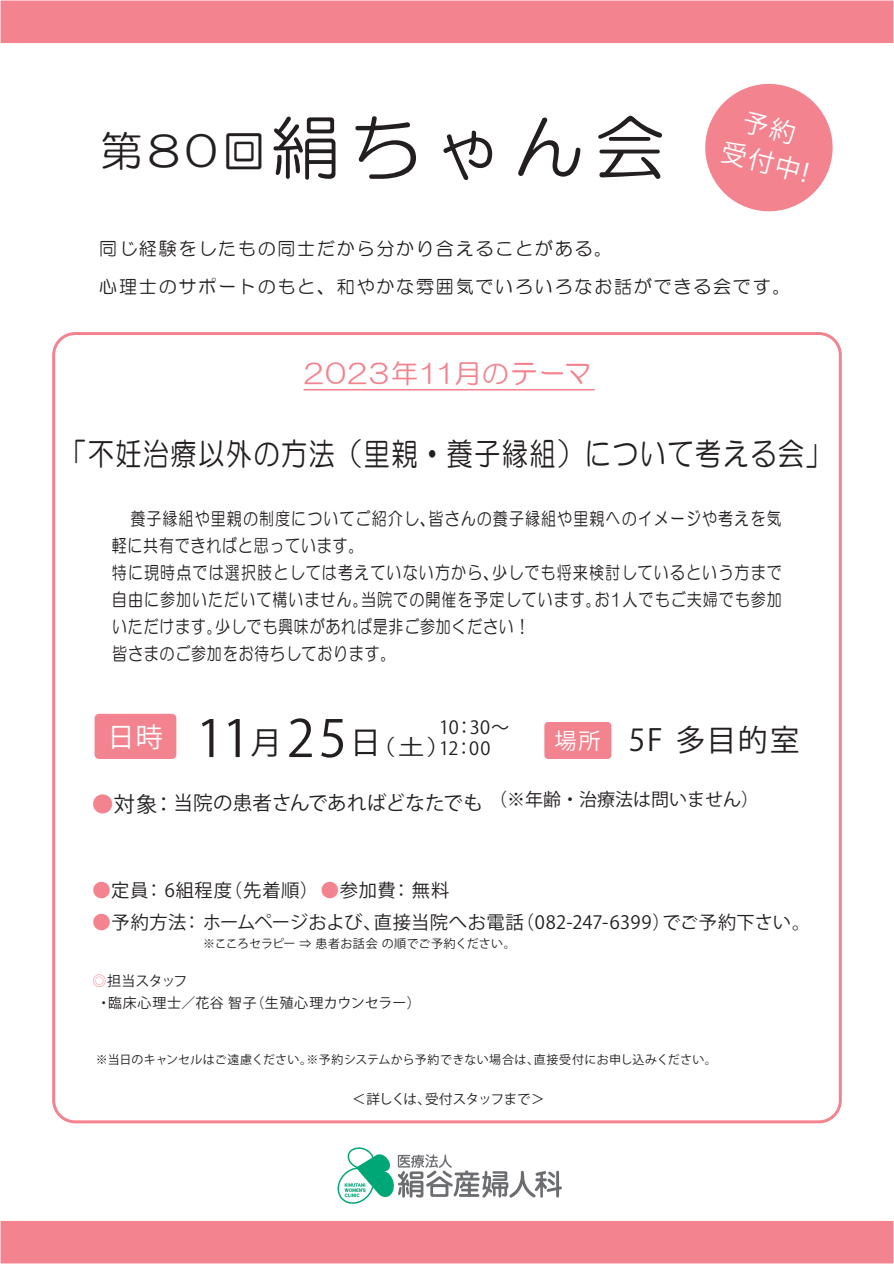
<style>
.page{position:relative;width:894px;height:1264px;background:#fff}
.page>*{position:absolute;margin:0;border:0;box-sizing:border-box;transform-origin:0 0}
.t1{font:70.5px "HG Maru Gothic MPRO";letter-spacing:.15em;color:#231f20}
.t2{font:31.5px "HG Maru Gothic MPRO";letter-spacing:.05em;color:#231f20;scale:.83 1}
.t3{font:30px "Koz Go Pr 6 N";letter-spacing:.05em;color:#231f20}
.t4{font:27.15px "Koz Go Pr 6 N";color:#fff}
.t5{font:27px "HG Maru Gothic MPRO";letter-spacing:.04em;color:#f3838e}
.t6{font:25.5px/34.8px "Koz Go Pr 6 N";color:#fff;text-align:center}
.t7{font:19.5px "Koz Go Pr 6 N";letter-spacing:.005em;color:#231f20}
.t8{font:18.3px "Koz Go Pr 6 N";letter-spacing:.02em;color:#231f20}
.t9{font:18.3px "Koz Go Pr 6 N";letter-spacing:.045em;color:#231f20}
.t10{font:18.15px/21.5px "Koz Go Pr 6 N";letter-spacing:.005em;color:#231f20}
.t11{font:18px/27px "HG Maru Gothic MPRO";letter-spacing:.07em;color:#231f20;scale:.83 1}
.t12{font:18px/37.5px "HG Maru Gothic MPRO";letter-spacing:.1em;color:#231f20}
.t13{font:18px "Koz Go Pro";color:#231f20}
.t14{font:13.95px/22.2px "Koz Go Pr 6 N";letter-spacing:.025em;color:#231f20}
.t15{font:13.5px "Koz Go Pr 6 N";letter-spacing:-.04em;color:#231f20}
.t16{font:12px "Koz Go Pr 6 N";letter-spacing:.02em;color:#231f20}
.s1{font-size:42px}
.s2{font-size:50.7px}
.s3{font-size:31.35px}
.s4{font-size:21.45px}
.s5{font-size:22.2px;color:#fff}
.s6{font-size:21.15px;color:#f3838e}
.s7{font-size:21.15px}
.s8{color:#f3838e}
</style>
<div class="page">
<div style="left:1px;top:1px;width:892px;height:42px;background:#f3838e"></div>
<div style="left:1px;top:1221px;width:892px;height:42px;background:#f3838e"></div>
<svg style="left:337px;top:1147px;width:225px;height:57px"></svg>
<svg style="left:705px;top:83px;width:128px;height:129px"></svg>
<hr style="left:303px;top:389px;width:291px;height:1px;background:#f3838e">
<div style="left:95px;top:714px;width:81px;height:45px;background:#f3838e;border-radius:5px"></div>
<div style="left:544px;top:722px;width:67px;height:37px;background:#f3838e;border-radius:4px"></div>
<h1 class="t1" style="left:100px;top:112px;width:566px"><span class="s1">第80回</span>絹ちゃん会</h1>
<h3 class="t6" style="left:734px;top:101px;width:91px;rotate:14deg">予約<br>受付中!</h3>
<p class="t12" style="left:99px;top:230px;width:693px">同じ経験をしたもの同士だから分かり合えることがある。<br>心理士のサポートのもと、和やかな雰囲気でいろいろなお話ができる会です。</p>
<h3 class="t5" style="left:304px;top:360px;width:289px">2023年11月のテーマ</h3>
<h2 class="t2" style="left:60px;top:437px;width:931px">「不妊治療以外の方法（里親・養子縁組）について考える会」</h2>
<p class="t11" style="left:112px;top:505px;width:809px;text-indent:19px">養子縁組や里親の制度についてご紹介し、皆さんの養子縁組や里親へのイメージや考えを気軽に共有できればと思っています。<br>特に現時点では選択肢としては考えていない方から、少しでも将来検討しているという方まで自由に参加いただいて構いません。当院での開催を予定しています。お1人でもご夫婦でも参加いただけます。少しでも興味があれば是非ご参加ください！<br>皆さまのご参加をお待ちしております。</p>
<h3 class="t4" style="left:108px;top:722px;width:57px">日時</h3>
<p class="t10" style="left:196px;top:717px;width:315px;text-indent:243px">10：30～<br><span class="s2">11</span><span class="s3">月</span><span class="s2">25</span><span class="s3">日</span> <span class="s4">（土）</span>12：00</p>
<h3 class="t3" style="left:555px;top:723px;width:247px"><span class="s5">場所</span> 5F 多目的室</h3>
<p class="t13" style="left:480px;top:788px;width:280px">　（※年齢・治療法は問いません）</p>
<p class="t7" style="left:92px;top:792px;width:392px"><span class="s6">●</span><span class="s7">対象：</span>当院の患者さんであればどなたでも</p>
<p class="t9" style="left:92px;top:880px;width:358px"><span class="s8">●</span>定員： 6組程度（先着順） <span class="s8">●</span>参加費： 無料</p>
<p class="t8" style="left:92px;top:912px;width:719px"><span class="s8">●</span>予約方法： ホームページおよび、直接当院へお電話（082-247-6399）でご予約下さい。</p>
<p class="t16" style="left:203px;top:937px;width:314px">※こころセラピー ⇒ 患者お話会 の順でご予約ください。</p>
<p class="t14" style="left:97px;top:970px;width:333px;text-indent:-4px"><span class="s8">◎</span>担当スタッフ<br>・臨床心理士／花谷 智子（生殖心理カウンセラー）　</p>
<p class="t16" style="left:96px;top:1053px;width:623px">※当日のキャンセルはご遠慮ください。※予約システムから予約できない場合は、直接受付にお申し込みください。</p>
<p class="t15" style="left:352px;top:1092px;width:194px">＜詳しくは、受付スタッフまで＞</p>
</div>
